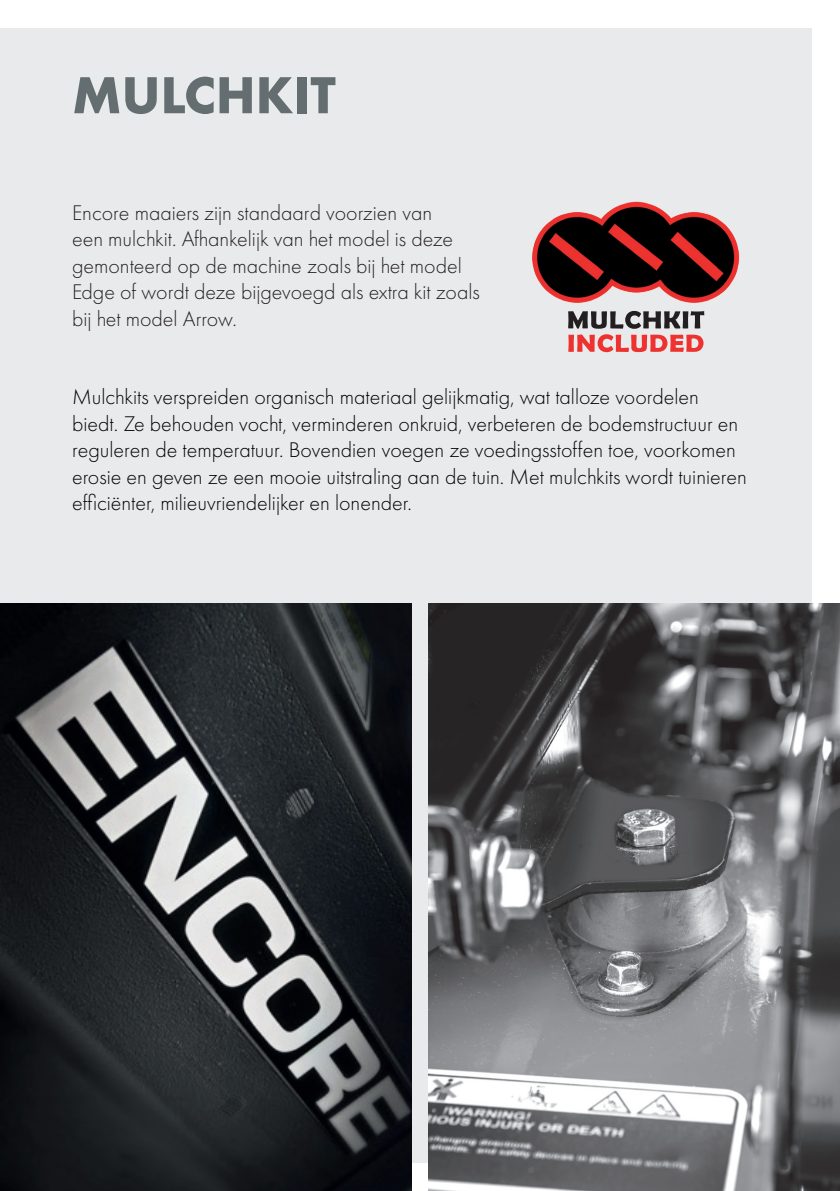
<style>
.page{position:relative;width:840px;height:1191px;background:#fff}
.page>*{position:absolute;margin:0;border:0;box-sizing:border-box;transform-origin:0 0}
.t1{font:700 54px "Futura PT";color:#646d6f}
.t2{font:300 22px/26.4px "Futura PT";color:#000001}
.t3{font:300 22px/26.4px "Futura PT";color:#231f20}
</style>
<div class="page">
<div style="left:0;top:28px;width:811px;height:1134px;background:#e9eaeb"></div>
<img style="left:0;top:603px;width:412px;height:588px">
<img style="left:428px;top:603px;width:411px;height:588px">
<img style="left:532px;top:201px;width:208px;height:102px">
<svg style="left:568px;top:311px;width:136px;height:41px"></svg>
<h1 class="t1" style="left:72px;top:60px;width:265px">MULCHKIT</h1>
<p class="t3" style="left:72px;top:200px;width:409px">Encore maaiers zijn standaard voorzien van<br>een mulchkit. Afhankelijk van het model is deze gemonteerd op de machine zoals bij het model Edge of wordt deze bijgevoegd als extra kit zoals bij het model Arrow.</p>
<p class="t2" style="left:72px;top:384px;width:676px">Mulchkits verspreiden organisch materiaal gelijkmatig, wat talloze voordelen biedt. Ze behouden vocht, verminderen onkruid, verbeteren de bodemstructuur en reguleren de temperatuur. Bovendien voegen ze voedingsstoffen toe, voorkomen erosie en geven ze een mooie uitstraling aan de tuin. Met mulchkits wordt tuinieren efficiënter, milieuvriendelijker en lonender.</p>
</div>
